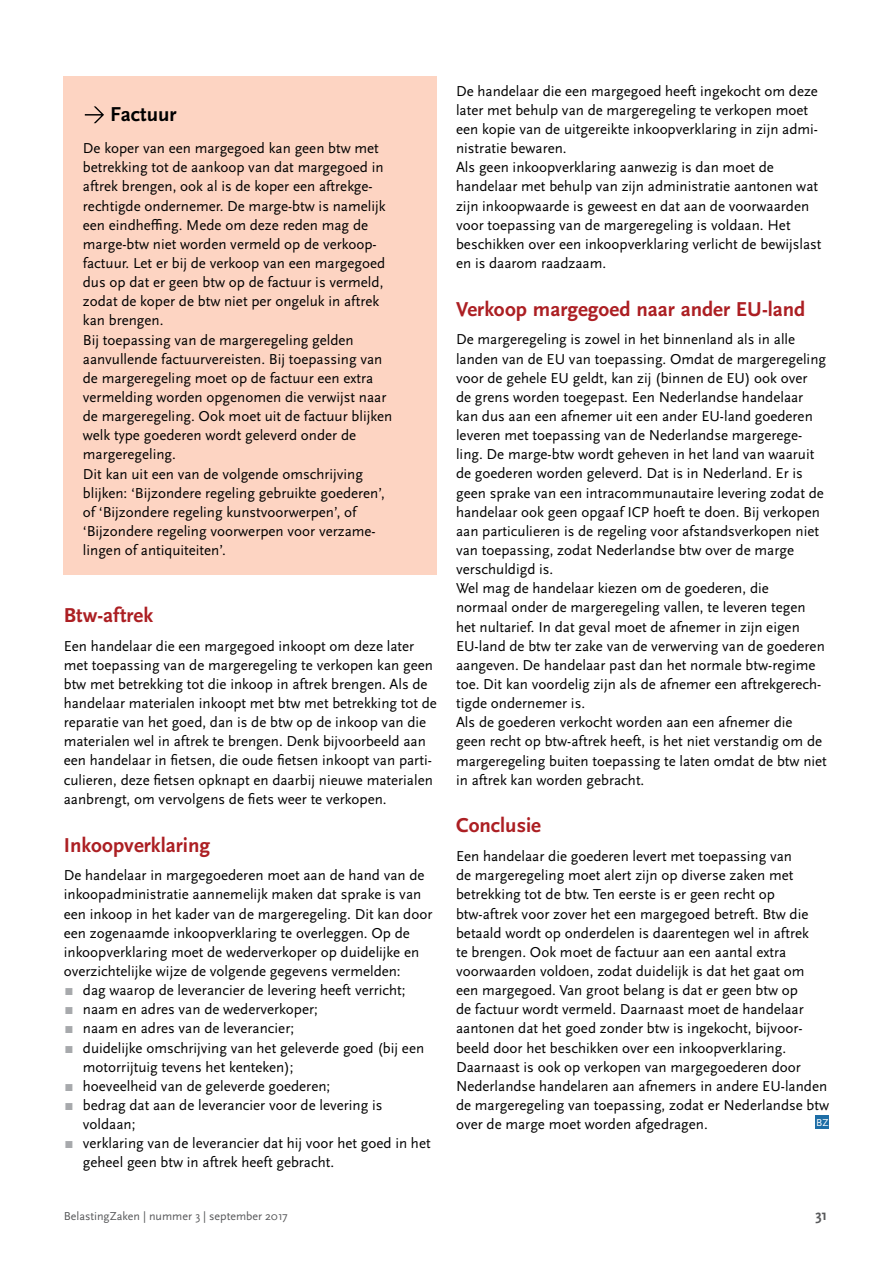
<style>
.page{position:relative;width:893px;height:1263px;background:#fff}
.page>*{position:absolute;margin:0;border:0;box-sizing:border-box;transform-origin:0 0}
.t1{font:700 21px "Scala Sans OT";color:#ac1f23}
.t2{font:700 21px "Scala Sans OT";color:#000}
.t3{font:15px/19.2px "Scala Sans OT";color:#000}
.t4{font:700 15px "Scala Sans OT";color:#58595b}
.t5{font:12px "Scala Sans OT";color:#58595b}
.t6{font:10.5px "Scala Sans OT";color:#fff}
.s1{font-size:10.5px;color:#a7a9ac}
</style>
<div class="page">
<div style="left:64px;top:77px;width:373px;height:57px;background:#fdd4c2"></div>
<div style="left:64px;top:134px;width:373px;height:440px;background:#fdd4c2"></div>
<div style="left:816px;top:1115px;width:13px;height:14px;background:#1e6ea6"></div>
<svg style="left:85px;top:106px;width:19px;height:17px"></svg>
<p class="t2" style="left:110px;top:102px;width:68px">Factuur</p>
<p class="t3" style="left:83px;top:139px;width:311px">De koper van een margegoed kan geen btw met betrekking tot de aankoop van dat margegoed in aftrek brengen, ook al is de koper een aftrekge&shy;rechtigde ondernemer. De marge-btw is namelijk een eindheffing. Mede om deze reden mag de marge-btw niet worden vermeld op de verkoop&shy;factuur. Let er bij de verkoop van een margegoed dus op dat er geen btw op de factuur is vermeld, zodat de koper de btw niet per ongeluk in aftrek kan brengen.<br>Bij toepassing van de margeregeling gelden aanvullende factuurvereisten. Bij toepassing van de margeregeling moet op de factuur een extra vermelding worden opgenomen die verwijst naar de margeregeling. Ook moet uit de factuur blijken welk type goederen wordt geleverd onder de margeregeling.<br>Dit kan uit een van de volgende omschrijving blijken: ‘Bijzondere regeling gebruikte goederen’, of ‘Bijzondere regeling kunstvoorwerpen’, of ‘Bijzondere regeling voorwerpen voor verzame&shy;lingen of antiquiteiten’.</p>
<p class="t1" style="left:64px;top:603px;width:91px">Btw-aftrek</p>
<p class="t3" style="left:64px;top:636px;width:375px">Een handelaar die een margegoed inkoopt om deze later met toepassing van de margeregeling te verkopen kan geen btw met betrekking tot die inkoop in aftrek brengen. Als de handelaar materialen inkoopt met btw met betrekking tot de reparatie van het goed, dan is de btw op de inkoop van die materialen wel in aftrek te brengen. Denk bijvoorbeeld aan een handelaar in fietsen, die oude fietsen inkoopt van parti&shy;culieren, deze fietsen opknapt en daarbij nieuwe materialen aanbrengt, om vervolgens de fiets weer te verkopen.</p>
<p class="t1" style="left:64px;top:833px;width:148px">Inkoopverklaring</p>
<p class="t3" style="left:64px;top:866px;width:370px">De handelaar in margegoederen moet aan de hand van de inkoopadministratie aannemelijk maken dat sprake is van een inkoop in het kader van de margeregeling. Dit kan door een zogenaamde inkoopverklaring te overleggen. Op de inkoopverklaring moet de wederverkoper op duidelijke en overzichtelijke wijze de volgende gegevens vermelden:</p>
<p class="t3" style="left:64px;top:981px;width:343px"><span class="s1">■</span> dag waarop de leverancier de levering heeft verricht;</p>
<p class="t3" style="left:64px;top:1000px;width:256px"><span class="s1">■</span> naam en adres van de wederverkoper;</p>
<p class="t3" style="left:64px;top:1019px;width:232px"><span class="s1">■</span> naam en adres van de leverancier;</p>
<p class="t3" style="left:83px;top:1038px;width:343px;text-indent:-19px"><span class="s1">■</span> duidelijke omschrijving van het geleverde goed (bij een motorrijtuig tevens het kenteken);</p>
<p class="t3" style="left:64px;top:1076px;width:268px"><span class="s1">■</span> hoeveelheid van de geleverde goederen;</p>
<p class="t3" style="left:83px;top:1096px;width:301px;text-indent:-19px"><span class="s1">■</span> bedrag dat aan de leverancier voor de levering is voldaan;</p>
<p class="t3" style="left:83px;top:1134px;width:349px;text-indent:-19px"><span class="s1">■</span> verklaring van de leverancier dat hij voor het goed in het geheel geen btw in aftrek heeft gebracht.</p>
<p class="t3" style="left:456px;top:82px;width:367px">De handelaar die een margegoed heeft ingekocht om deze later met behulp van de margeregeling te verkopen moet een kopie van de uitgereikte inkoopverklaring in zijn admi&shy;nistratie bewaren.<br>Als geen inkoopverklaring aanwezig is dan moet de handelaar met behulp van zijn administratie aantonen wat zijn inkoopwaarde is geweest en dat aan de voorwaarden voor toepassing van de margeregeling is voldaan. Het beschikken over een inkoopverklaring verlicht de bewijslast en is daarom raadzaam.</p>
<p class="t1" style="left:456px;top:297px;width:351px">Verkoop margegoed naar ander EU-land</p>
<p class="t3" style="left:456px;top:330px;width:372px">De margeregeling is zowel in het binnenland als in alle landen van de EU van toepassing. Omdat de margeregeling voor de gehele EU geldt, kan zij (binnen de EU) ook over<br>de grens worden toegepast. Een Nederlandse handelaar kan dus aan een afnemer uit een ander EU-land goederen leveren met toepassing van de Nederlandse margerege&shy;ling. De marge-btw wordt geheven in het land van waaruit de goederen worden geleverd. Dat is in Nederland. Er is geen sprake van een intracommunautaire levering zodat de handelaar ook geen opgaaf ICP hoeft te doen. Bij verkopen aan particulieren is de regeling voor afstandsverkopen niet van toepassing, zodat Nederlandse btw over de marge verschuldigd is.<br>Wel mag de handelaar kiezen om de goederen, die<br>normaal onder de margeregeling vallen, te leveren tegen het nultarief. In dat geval moet de afnemer in zijn eigen EU-land de btw ter zake van de verwerving van de goederen aangeven. De handelaar past dan het normale btw-regime toe. Dit kan voordelig zijn als de afnemer een aftrekgerech&shy;tigde ondernemer is.<br>Als de goederen verkocht worden aan een afnemer die<br>geen recht op btw-aftrek heeft, is het niet verstandig om de margeregeling buiten toepassing te laten omdat de btw niet in aftrek kan worden gebracht.</p>
<p class="t1" style="left:456px;top:814px;width:87px">Conclusie</p>
<p class="t3" style="left:456px;top:847px;width:375px">Een handelaar die goederen levert met toepassing van<br>de margeregeling moet alert zijn op diverse zaken met betrekking tot de btw. Ten eerste is er geen recht op btw-aftrek voor zover het een margegoed betreft. Btw die betaald wordt op onderdelen is daarentegen wel in aftrek<br>te brengen. Ook moet de factuur aan een aantal extra voorwaarden voldoen, zodat duidelijk is dat het gaat om een margegoed. Van groot belang is dat er geen btw op<br>de factuur wordt vermeld. Daarnaast moet de handelaar aantonen dat het goed zonder btw is ingekocht, bijvoor&shy;beeld door het beschikken over een inkoopverklaring.<br>Daarnaast is ook op verkopen van margegoederen door Nederlandse handelaren aan afnemers in andere EU-landen de margeregeling van toepassing, zodat er Nederlandse btw over de marge moet worden afgedragen.</p>
<p class="t6" style="left:816px;top:1117px;width:14px">BZ</p>
<p class="t5" style="left:64px;top:1210px;width:225px">BelastingZaken | nummer 3 | september 2017</p>
<p class="t4" style="left:815px;top:1207px;width:13px">31</p>
</div>
